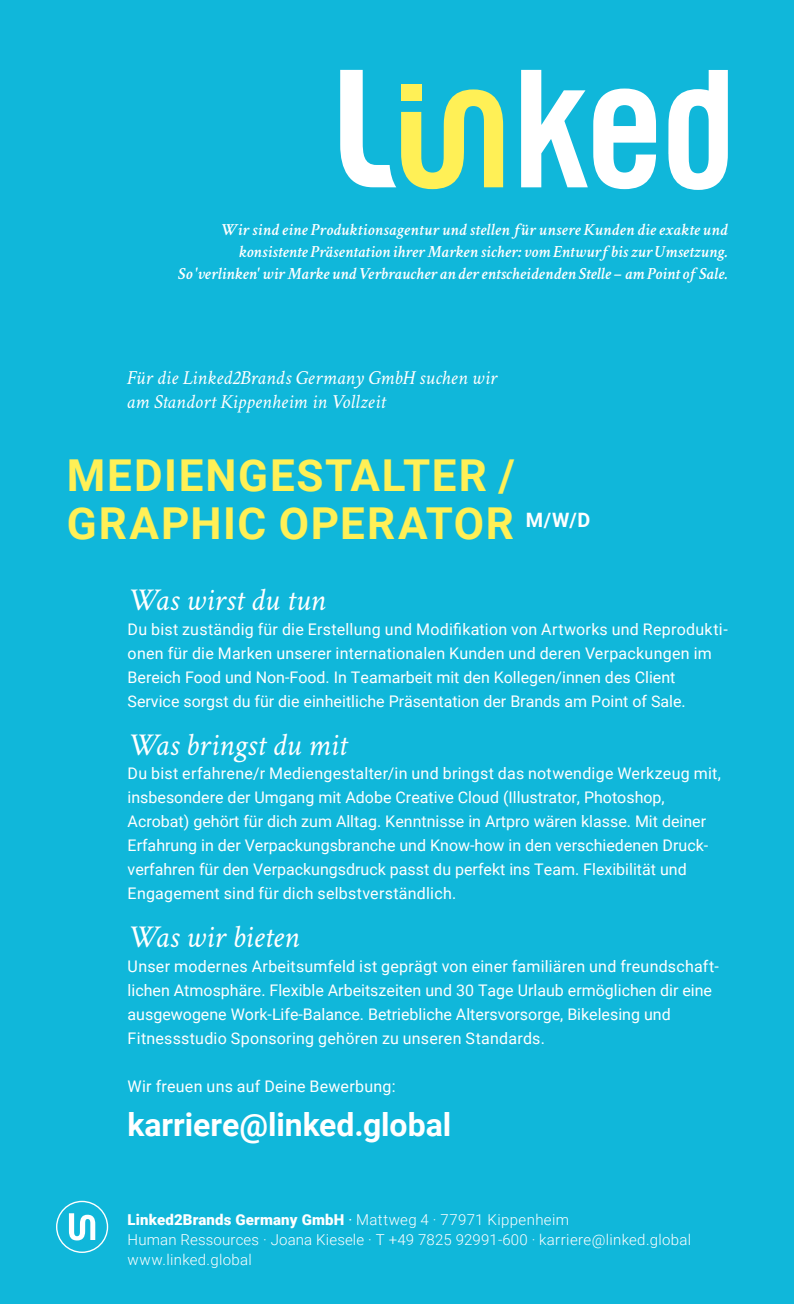
<style>
.page{position:relative;width:794px;height:1304px;background:#10b7da}
.page>*{position:absolute;margin:0;border:0;box-sizing:border-box;transform-origin:0 0}
.t1{font:700 44px/48px "Roboto";letter-spacing:.04em;color:#fff056}
.t2{font:italic 32px "Crimson Text";letter-spacing:-.005em;color:#fff}
.t3{font:700 32px "Roboto";color:#fff}
.t4{font:italic 20px/24px "Crimson Text";color:#fff}
.t5{font:italic 600 17px/22px "Crimson Text";letter-spacing:.01em;color:#fff;text-align:right}
.t6{font:16px/24px "Roboto";color:#fff}
.t7{font:300 15px/20px "Roboto";letter-spacing:.01em;color:#fff}
.s1{font-style:inherit}
.s2{font-weight:900}
.s3{font-weight:400}
</style>
<div class="page">
<svg style="left:521px;top:70px;width:135px;height:119px"></svg>
<svg style="left:668px;top:70px;width:60px;height:120px"></svg>
<svg style="left:340px;top:70px;width:163px;height:119px"></svg>
<svg style="left:56px;top:1201px;width:52px;height:52px"></svg>
<p class="t5" style="left:178px;top:218px;width:551px">Wir sind eine Produktionsagentur und stellen für unsere Kunden die exakte und konsistente Präsentation ihrer Marken sicher: vom Entwurf bis zur Umsetzung.<br>So 'verlinken' wir Marke und Verbraucher an der entscheidenden Stelle – am Point of Sale.</p>
<p class="t4" style="left:127px;top:366px;width:372px">Für die Linked2Brands Germany GmbH suchen wir am Standort Kippenheim in Vollzeit</p>
<h1 class="t1" style="left:67px;top:449px;width:525px">MEDIENGESTALTER /<br>GRAPHIC OPERATOR <sup>M/W/D</sup></h1>
<h2 class="t2" style="left:128px;top:581px;width:199px">Was wirst du tun</h2>
<p class="t6" style="left:128px;top:616px;width:601px">Du bist zuständig für die Erstellung und Modifikation von Artworks und Reprodukti&shy;onen für die Marken unserer internationalen Kunden und deren Verpackungen im Bereich Food und Non-Food. In Teamarbeit mit den Kollegen/innen des Client Service sorgst du für die einheitliche Präsentation der Brands am Point of Sale.</p>
<h2 class="t2" style="left:128px;top:726px;width:220px">Was bringst du mit</h2>
<p class="t6" style="left:128px;top:761px;width:595px">Du bist erfahrene/r Mediengestalter/in und bringst das notwendige Werkzeug mit, insbesondere der Umgang mit Adobe Creative Cloud (Illustrator, Photoshop, Acrobat) gehört für dich zum Alltag. Kenntnisse in Artpro wären klasse. Mit deiner Erfahrung in der Verpackungsbranche und Know-how in den verschiedenen Druck&shy;verfahren für den Verpackungsdruck passt du perfekt ins Team. Flexibilität und Engagement sind für dich selbstverständlich.</p>
<h2 class="t2" style="left:128px;top:919px;width:173px">Was wir bieten</h2>
<p class="t6" style="left:128px;top:954px;width:593px">Unser modernes Arbeitsumfeld ist geprägt von einer familiären und freundschaft&shy;lichen Atmosphäre. Flexible Arbeitszeiten und 30 Tage Urlaub ermöglichen dir eine ausgewogene Work-Life-Balance. Betriebliche Altersvorsorge, Bike<span class="s1">lesing</span> und Fitnessstudio Sponsoring gehören zu unseren Standards.</p>
<p class="t6" style="left:128px;top:1074px;width:269px">Wir freuen uns auf Deine Bewerbung:</p>
<h2 class="t3" style="left:128px;top:1102px;width:325px">karriere@linked.global</h2>
<p class="t7" style="left:128px;top:1209px;width:565px"><span class="s2">Linked2Brands Germany GmbH</span> <span class="s3">·</span> Mattweg 4 · 77971 Kippenheim<br>Human Ressources · Joana Kiesele · T +49 7825 92991-600 · karriere@linked.global www.linked.global</p>
</div>
